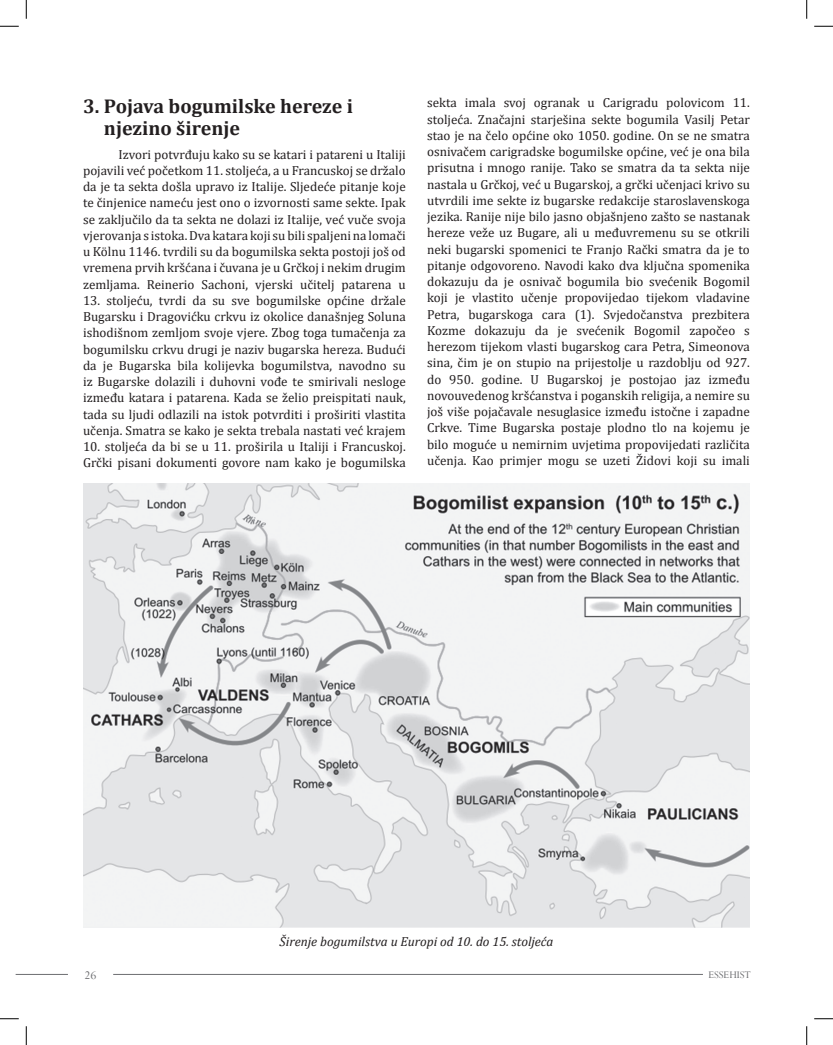
<style>
.page{position:relative;width:833px;height:1045px;background:#fff}
.page>*{position:absolute;margin:0;border:0;box-sizing:border-box;transform-origin:0 0}
.t1{font:700 20px/22.5px "Cambria";color:#231f20}
.t2{font:13.12px/16.2px "Cambria";color:#231f20;text-align:justify}
.t3{font:italic 13.12px "Cambria";color:#231f20}
.t4{font:13.12px "Perpetua";color:#6c6d70}
.t5{font:11.25px "Perpetua";color:#6c6d70}
</style>
<div class="page">
<hr style="left:113px;top:974px;width:589px;height:1px;background:#6c6d70">
<hr style="left:16px;top:974px;width:52px;height:1px;background:#6c6d70">
<img style="left:83px;top:483px;width:666px;height:444px">
<svg style="left:0;top:25px;width:19px;height:2px"></svg>
<svg style="left:814px;top:25px;width:18px;height:2px"></svg>
<svg style="left:0;top:1018px;width:19px;height:1px"></svg>
<svg style="left:814px;top:1018px;width:18px;height:1px"></svg>
<svg style="left:25px;top:0;width:2px;height:19px"></svg>
<svg style="left:25px;top:1026px;width:2px;height:19px"></svg>
<svg style="left:806px;top:0;width:1px;height:19px"></svg>
<svg style="left:806px;top:1026px;width:1px;height:19px"></svg>
<h1 class="t1" style="left:104px;top:94px;width:250px;text-indent:-21px">3. Pojava bogumilske hereze i njezino širenje</h1>
<p class="t2" style="left:83px;top:146px;width:324px;text-indent:35px">Izvori potvrđuju kako su se katari i patareni u Italiji pojavili već početkom 11. stoljeća, a u Francuskoj se držalo da je ta sekta došla upravo iz Italije. Sljedeće pitanje koje te činjenice nameću jest ono o izvornosti same sekte. Ipak se zaključilo da ta sekta ne dolazi iz Italije, već vuče svoja vjerovanja s istoka. Dva katara koji su bili spaljeni na lomači u Kölnu 1146. tvrdili su da bogumilska sekta postoji još od vremena prvih kršćana i čuvana je u Grčkoj i nekim drugim zemljama. Reinerio Sachoni, vjerski učitelj patarena u</p>
<p class="t2" style="left:83px;top:292px;width:324px">13. stoljeću, tvrdi da su sve bogumilske općine držale Bugarsku i Dragovićku crkvu iz okolice današnjeg Soluna ishodišnom zemljom svoje vjere. Zbog toga tumačenja za bogumilsku crkvu drugi je naziv bugarska hereza. Budući da je Bugarska bila kolijevka bogumilstva, navodno su iz Bugarske dolazili i duhovni vođe te smirivali nesloge između katara i patarena. Kada se želio preispitati nauk, tada su ljudi odlazili na istok potvrditi i proširiti vlastita učenja. Smatra se kako je sekta trebala nastati već krajem</p>
<p class="t2" style="left:83px;top:438px;width:324px">10. stoljeća da bi se u 11. proširila u Italiji i Francuskoj.<br>Grčki pisani dokumenti govore nam kako je bogumilska</p>
<p class="t2" style="left:427px;top:95px;width:324px">sekta imala svoj ogranak u Carigradu polovicom 11. stoljeća. Značajni starješina sekte bogumila Vasilj Petar stao je na čelo općine oko 1050. godine. On se ne smatra osnivačem carigradske bogumilske općine, već je ona bila prisutna i mnogo ranije. Tako se smatra da ta sekta nije nastala u Grčkoj, već u Bugarskoj, a grčki učenjaci krivo su utvrdili ime sekte iz bugarske redakcije staroslavenskoga jezika. Ranije nije bilo jasno objašnjeno zašto se nastanak hereze veže uz Bugare, ali u međuvremenu su se otkrili neki bugarski spomenici te Franjo Rački smatra da je to pitanje odgovoreno. Navodi kako dva ključna spomenika dokazuju da je osnivač bogumila bio svećenik Bogomil koji je vlastito učenje propovijedao tijekom vladavine Petra, bugarskoga cara (1). Svjedočanstva prezbitera Kozme dokazuju da je svećenik Bogomil započeo s herezom tijekom vlasti bugarskog cara Petra, Simeonova sina, čim je on stupio na prijestolje u razdoblju od 927. do 950. godine. U Bugarskoj je postojao jaz između novouvedenog kršćanstva i poganskih religija, a nemire su još više pojačavale nesuglasice između istočne i zapadne Crkve. Time Bugarska postaje plodno tlo na kojemu je bilo moguće u nemirnim uvjetima propovijedati različita učenja. Kao primjer mogu se uzeti Židovi koji su imali</p>
<p class="t3" style="left:279px;top:932px;width:275px">Širenje bogumilstva u Europi od 10. do 15. stoljeća</p>
<p class="t4" style="left:84px;top:966px;width:14px">26</p>
<p class="t5" style="left:708px;top:967px;width:44px">ESSEHIST</p>
</div>
